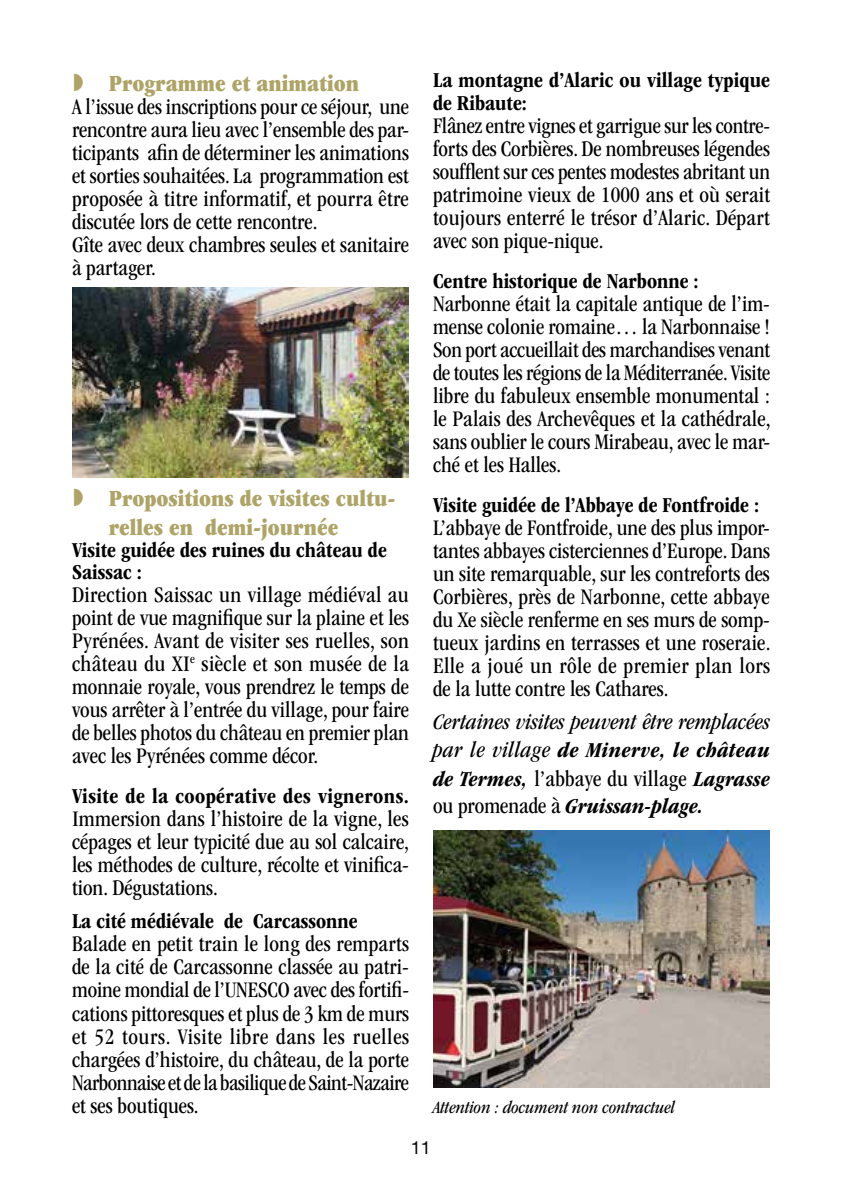
<style>
.page{position:relative;width:842px;height:1191px;background:#fff}
.page>*{position:absolute;margin:0;border:0;box-sizing:border-box;transform-origin:0 0}
.t1{font:24px/28.8px "ITC Garamond Std Ult Cond";color:#aea467}
.t2{font:condensed 23px/23px "ITC Garamond Std";color:#000;text-align:justify}
.t3{font:italic condensed 23px "ITC Garamond Std";letter-spacing:.005em;color:#000}
.t4{font:700 condensed 22px/22px "ITC Garamond Std";color:#000}
.t5{font:italic 700 condensed 22px/28.2px "ITC Garamond Std";letter-spacing:.01em;color:#000;text-align:justify}
.t6{font:700 condensed 22px "ITC Garamond Std";letter-spacing:.02em;color:#000}
.t7{font:italic condensed 18px "ITC Garamond Std";color:#000}
.t8{font:18px "Helvetica Neue";color:#000}
.s1{font-weight:400;font-size:23px}
.s2{font-weight:400;font-style:normal;font-size:23px}
</style>
<div class="page">
<img style="left:433px;top:831px;width:337px;height:256px">
<img style="left:72px;top:287px;width:337px;height:190px">
<p class="t1" style="left:109px;top:69px;width:252px">Programme et animation</p>
<p class="t2" style="left:72px;top:95px;width:339px;text-align:left">A l’issue des inscriptions pour ce séjour, une rencontre aura lieu avec l’ensemble des par&shy;ticipants afin de déterminer les animations et sorties souhaitées. La programmation est proposée à titre informatif, et pourra être discutée lors de cette rencontre.<br>Gîte avec deux chambres seules et sanitaire à partager.</p>
<p class="t1" style="left:109px;top:484px;width:288px">Propositions de visites cultu&shy;relles en demi-journée</p>
<p class="t4" style="left:72px;top:539px;width:316px">Visite guidée des ruines du château de<br>Saissac :</p>
<p class="t2" style="left:72px;top:583px;width:339px">Direction Saissac un village médiéval au point de vue magnifique sur la plaine et les Pyrénées. Avant de visiter ses ruelles, son château du XI<sup>e</sup> siècle et son musée de la monnaie royale, vous prendrez le temps de vous arrêter à l’entrée du village, pour faire de belles photos du château en premier plan avec les Pyrénées comme décor.</p>
<p class="t6" style="left:72px;top:783px;width:338px">Visite de la coopérative des vignerons.</p>
<p class="t2" style="left:72px;top:807px;width:338px">Immersion dans l’histoire de la vigne, les cépages et leur typicité due au sol calcaire, les méthodes de culture, récolte et vinifica&shy;tion. Dégustations.</p>
<p class="t4" style="left:72px;top:910px;width:287px">La cité médiévale de Carcassonne</p>
<p class="t2" style="left:72px;top:932px;width:339px">Balade en petit train le long des remparts de la cité de Carcassonne classée au patri&shy;moine mondial de l’UNESCO avec des fortifi&shy;cations pittoresques et plus de 3 km de murs et 52 tours. Visite libre dans les ruelles chargées d’histoire, du château, de la porte Narbonnaise et de la basilique de Saint-Nazaire et ses boutiques.</p>
<p class="t4" style="left:433px;top:70px;width:338px">La montagne d’Alaric ou village typique de Ribaute:</p>
<p class="t2" style="left:433px;top:114px;width:339px">Flânez entre vignes et garrigue sur les contre&shy;forts des Corbières. De nombreuses légendes soufflent sur ces pentes modestes abritant un patrimoine vieux de 1000 ans et où serait toujours enterré le trésor d’Alaric. Départ avec son pique-nique.</p>
<p class="t4" style="left:433px;top:270px;width:267px">Centre historique de Narbonne :</p>
<p class="t2" style="left:433px;top:292px;width:339px">Narbonne était la capitale antique de l’im&shy;mense colonie romaine… la Narbonnaise !<br>Son port accueillait des marchandises venant de toutes les régions de la Méditerranée. Visite libre du fabuleux ensemble monumental : le Palais des Archevêques et la cathédrale, sans oublier le cours Mirabeau, avec le mar&shy;ché et les Halles.</p>
<p class="t4" style="left:433px;top:494px;width:328px">Visite guidée de l’Abbaye de Fontfroide :</p>
<p class="t2" style="left:433px;top:516px;width:339px">L’abbaye de Fontfroide, une des plus impor&shy;tantes abbayes cisterciennes d’Europe. Dans un site remarquable, sur les contreforts des Corbières, près de Narbonne, cette abbaye du Xe siècle renferme en ses murs de somp&shy;tueux jardins en terrasses et une roseraie.<br>Elle a joué un rôle de premier plan lors de la lutte contre les Cathares.</p>
<p class="t3" style="left:433px;top:709px;width:338px">Certaines visites peuvent être remplacées</p>
<p class="t5" style="left:433px;top:736px;width:339px"><span class="s1">par le village</span> de Minerve, le château de Termes, <span class="s2">l’abbaye du village</span> Lagrasse <span class="s2">ou promenade à</span> Gruissan-plage.</p>
<p class="t7" style="left:433px;top:1097px;width:244px">Attention : document non contractuel</p>
<p class="t8" style="left:411px;top:1134px;width:22px">11</p>
</div>
